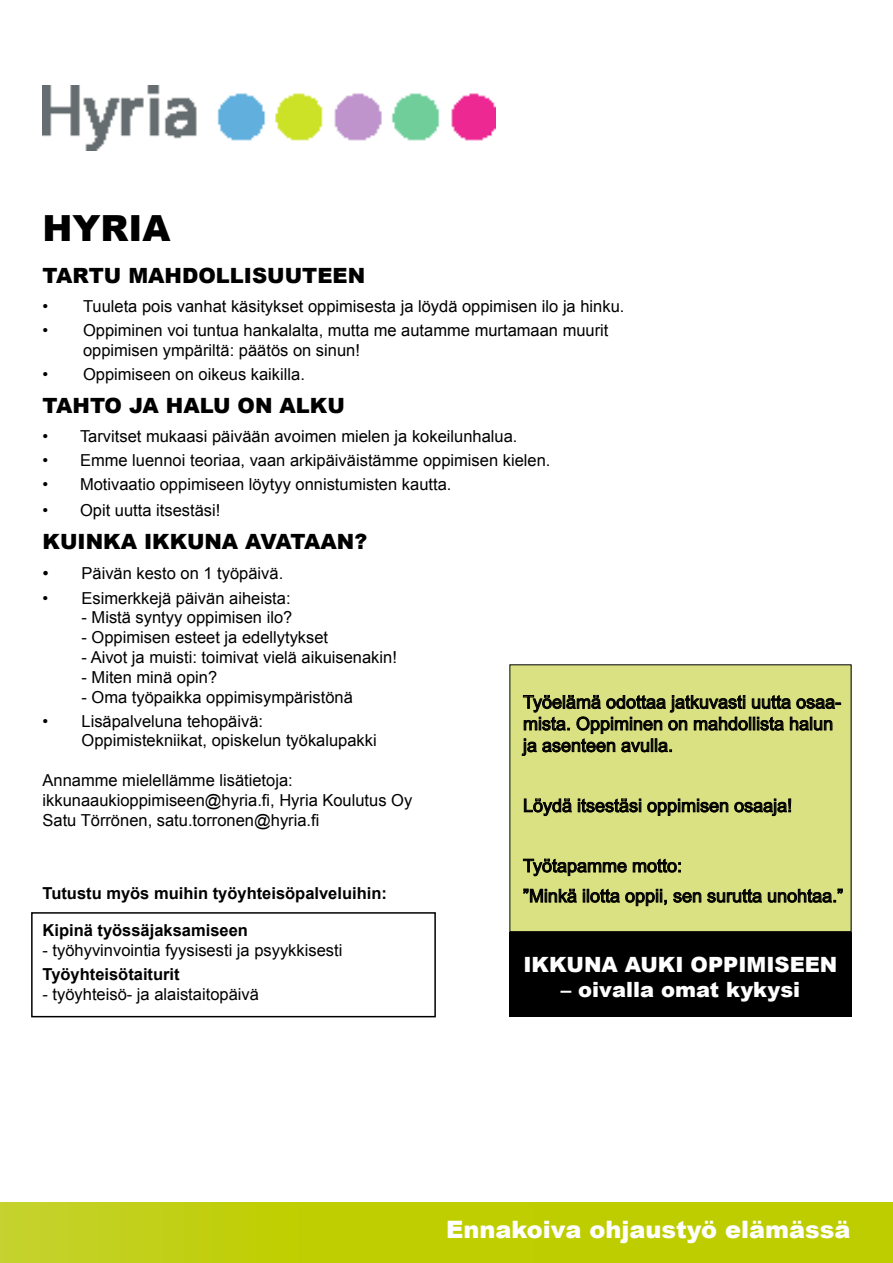
<style>
.page{position:relative;width:893px;height:1263px;background:#fff}
.page>*{position:absolute;margin:0;border:0;box-sizing:border-box;transform-origin:0 0}
.t1{font:900 36px "Arial";color:#000}
.t2{font:900 24px "Arial";color:#fff}
.t3{font:900 21px "Arial";color:#000}
.t4{font:900 21px "Arial";color:#fff}
.t5{font:18px/21.6px "Arial";color:#000}
.t6{font:16.5px/19.8px "Arial";color:#000}
.t7{font:700 16.5px "Arial";color:#000}
.s1{font-family:"Times New Roman";font-size:18px}
</style>
<div class="page">
<svg style="left:0;top:1202px;width:893px;height:61px;background:#bfce07"></svg>
<img style="left:43px;top:85px;width:452px;height:65px">
<div style="left:509px;top:932px;width:342px;height:84px;background:#000"></div>
<div style="left:510px;top:665px;width:341px;height:267px;background:#dae182"></div>
<svg style="left:521px;top:695px;width:320px;height:61px"></svg>
<svg style="left:524px;top:798px;width:48px;height:18px"></svg>
<svg style="left:578px;top:798px;width:63px;height:15px"></svg>
<svg style="left:647px;top:798px;width:144px;height:18px"></svg>
<svg style="left:523px;top:858px;width:157px;height:18px"></svg>
<svg style="left:523px;top:888px;width:54px;height:15px"></svg>
<svg style="left:583px;top:889px;width:84px;height:17px"></svg>
<svg style="left:673px;top:888px;width:170px;height:15px"></svg>
<div style="left:31px;top:912px;width:405px;height:105px;border:2px solid #000"></div>
<h1 class="t1" style="left:43px;top:202px;width:130px">HYRIA</h1>
<p class="t3" style="left:43px;top:261px;width:324px">TARTU MAHDOLLISUUTEEN</p>
<p class="t6" style="left:43px;top:296px;width:583px">• Tuuleta pois vanhat käsitykset oppimisesta ja löydä oppimisen ilo ja hinku.</p>
<p class="t6" style="left:83px;top:320px;width:527px;text-indent:-41px">• Oppiminen voi tuntua hankalalta, mutta me autamme murtamaan muurit oppimisen ympäriltä: päätös on sinun!</p>
<p class="t6" style="left:43px;top:364px;width:264px">• Oppimiseen on oikeus kaikilla.</p>
<p class="t3" style="left:43px;top:391px;width:304px">TAHTO JA HALU ON ALKU</p>
<p class="t6" style="left:43px;top:426px;width:476px">• Tarvitset mukaasi päivään avoimen mielen ja kokeilunhalua.</p>
<p class="t6" style="left:43px;top:450px;width:509px">• Emme luennoi teoriaa, vaan arkipäiväistämme oppimisen kielen.</p>
<p class="t6" style="left:43px;top:474px;width:410px">• Motivaatio oppimiseen löytyy onnistumisten kautta.</p>
<p class="t6" style="left:43px;top:500px;width:179px">• Opit uutta itsestäsi!</p>
<p class="t3" style="left:43px;top:527px;width:326px">KUINKA IKKUNA AVATAAN?</p>
<p class="t6" style="left:43px;top:564px;width:242px"><span class="s1">•</span> Päivän kesto on 1 työpäivä.</p>
<p class="t6" style="left:43px;top:588px;width:250px">• Esimerkkejä päivän aiheista:</p>
<p class="t6" style="left:82px;top:608px;width:212px">- Mistä syntyy oppimisen ilo?</p>
<p class="t6" style="left:82px;top:628px;width:248px">- Oppimisen esteet ja edellytykset</p>
<p class="t6" style="left:82px;top:647px;width:317px">- Aivot ja muisti: toimivat vielä aikuisenakin!</p>
<p class="t6" style="left:82px;top:667px;width:137px">- Miten minä opin?</p>
<p class="t6" style="left:82px;top:687px;width:273px">- Oma työpaikka oppimisympäristönä</p>
<p class="t6" style="left:82px;top:711px;width:297px;text-indent:-39px">• Lisäpalveluna tehopäivä:<br>Oppimistekniikat, opiskelun työkalupakki</p>
<p class="t6" style="left:43px;top:770px;width:371px">Annamme mielellämme lisätietoja: ikkunaaukioppimiseen@hyria.fi, Hyria Koulutus Oy<br>Satu Törrönen, satu.torronen@hyria.fi</p>
<p class="t5" style="left:523px;top:691px;width:320px">Työelämä odottaa jatkuvasti uutta osaa&shy;mista. Oppiminen on mahdollista halun ja asenteen avulla.</p>
<p class="t5" style="left:523px;top:795px;width:271px">Löydä itsestäsi oppimisen osaaja!</p>
<p class="t7" style="left:43px;top:882px;width:346px">Tutustu myös muihin työyhteisöpalveluihin:</p>
<p class="t7" style="left:43px;top:919px;width:207px">Kipinä työssäjaksamiseen</p>
<p class="t6" style="left:43px;top:940px;width:301px">- työhyvinvointia fyysisesti ja psyykkisesti</p>
<p class="t7" style="left:43px;top:963px;width:139px">Työyhteisötaiturit</p>
<p class="t6" style="left:43px;top:984px;width:218px">- työyhteisö- ja alaistaitopäivä</p>
<p class="t5" style="left:523px;top:851px;width:322px;line-height:30.2px">Työtapamme motto:<br>”Minkä ilotta oppii, sen surutta unohtaa.”</p>
<p class="t4" style="left:523px;top:949px;width:315px">IKKUNA AUKI OPPIMISEEN</p>
<p class="t4" style="left:561px;top:975px;width:241px">– oivalla omat kykysi</p>
<h2 class="t2" style="left:446px;top:1212px;width:406px">Ennakoiva ohjaustyö elämässä</h2>
</div>
